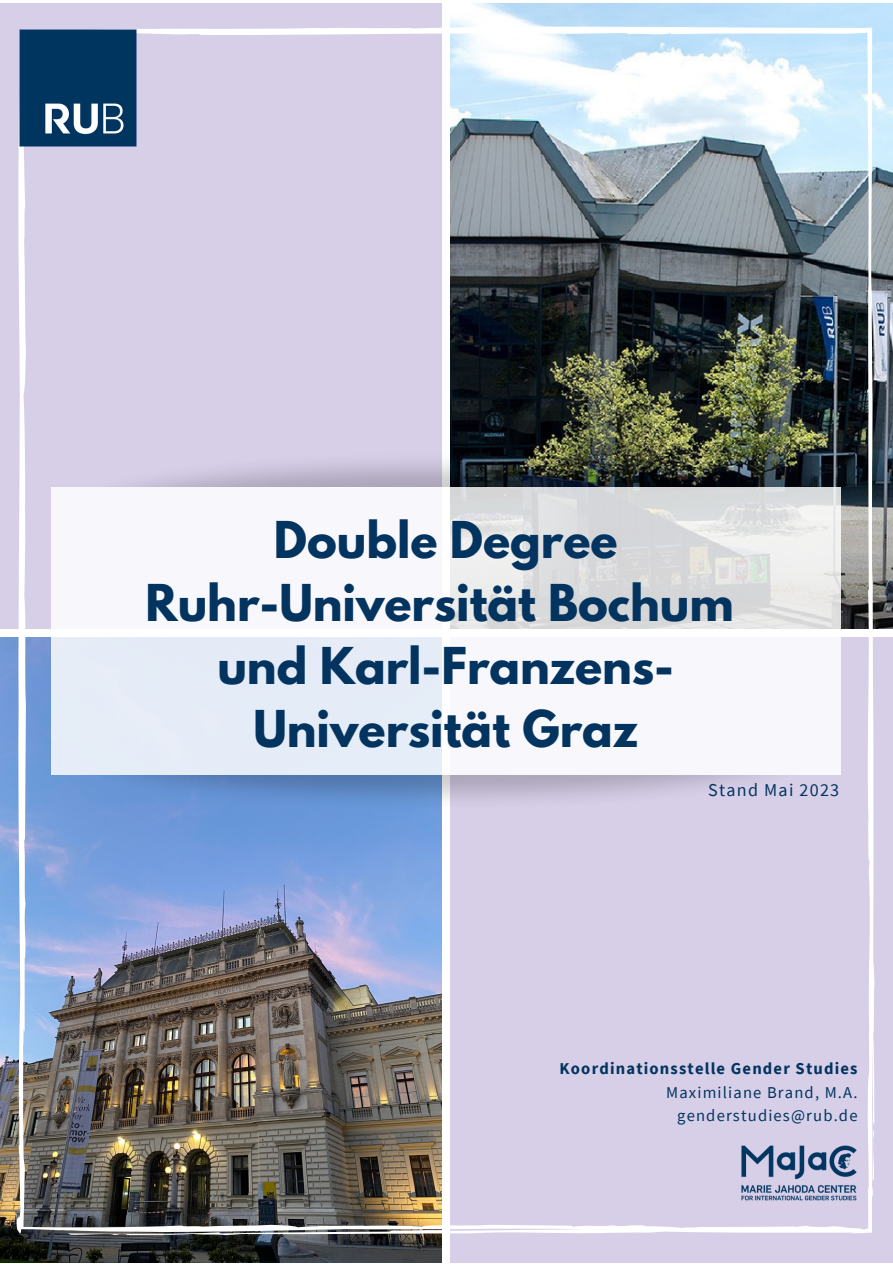
<style>
.page{position:relative;width:893px;height:1264px;background:#fff}
.page>*{position:absolute;margin:0;border:0;box-sizing:border-box;transform-origin:0 0}
.t1{font:700 45px/63px "League Spartan";color:#02345f;text-align:center}
.t2{font:18px "Source Sans Pro";letter-spacing:.07em;color:#02345f}
.t3{font:16.5px "Source Sans Pro";letter-spacing:.07em;color:#02345f}
.t4{font:700 16.5px "Source Sans Pro";letter-spacing:.07em;color:#02345f}
</style>
<div class="page">
<div style="left:0;top:3px;width:441px;height:625px;background:#d7cfe8"></div>
<img style="left:450px;top:3px;width:442px;height:625px">
<img style="left:0;top:637px;width:441px;height:625px">
<div style="left:450px;top:637px;width:442px;height:625px;background:#d7cfe8"></div>
<img style="left:17px;top:27px;width:857px;height:1208px">
<img style="left:17px;top:27px;width:122px;height:122px">
<img style="left:34px;top:700px;width:823px;height:149px">
<img style="left:34px;top:413px;width:823px;height:149px">
<svg style="left:51px;top:487px;width:789px;height:287px;background:#edeff3"></svg>
<img style="left:740px;top:1145px;width:117px;height:55px">
<p class="t1" style="left:274px;top:513px;width:345px">Double Degree</p>
<p class="t1" style="left:145px;top:576px;width:589px">Ruhr-Universität Bochum</p>
<p class="t1" style="left:217px;top:639px;width:458px">und Karl-Franzens-<br>Universität Graz</p>
<p class="t2" style="left:708px;top:778px;width:132px">Stand Mai 2023</p>
<p class="t4" style="left:559px;top:1057px;width:299px">Koordinationsstelle Gender Studies</p>
<p class="t3" style="left:666px;top:1081px;width:193px">Maximiliane Brand, M.A.</p>
<p class="t3" style="left:677px;top:1105px;width:182px">genderstudies@rub.de</p>
</div>
